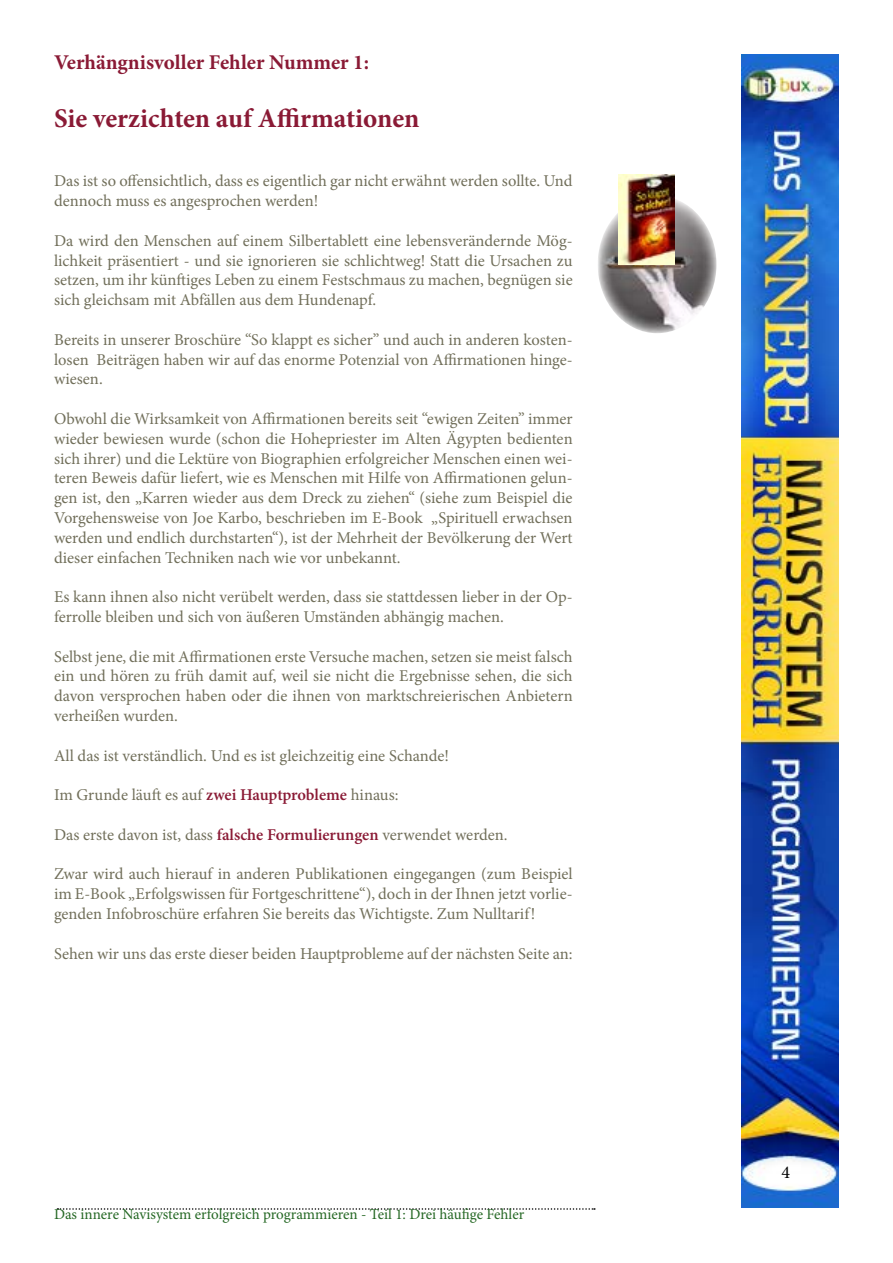
<style>
.page{position:relative;width:893px;height:1263px;background:#fff}
.page>*{position:absolute;margin:0;border:0;box-sizing:border-box;transform-origin:0 0}
.t1{font:700 27px "Minion Pro";letter-spacing:-.005em;color:#8a1a35}
.t2{font:700 21px "Minion Pro";color:#8a1a35}
.t3{font:18px "Minion Pro";color:#000}
.t4{font:16.5px/19.8px "Minion Pro";color:#716f5a;text-align:justify}
.t5{font:15px "Minion Pro";color:#256824}
.s1{font-weight:600;color:#8a1a35}
</style>
<div class="page">
<svg style="left:57px;top:1208px;width:538px;height:2px"></svg>
<img style="left:741px;top:54px;width:98px;height:1153px">
<img style="left:598px;top:196px;width:118px;height:137px">
<img style="left:619px;top:175px;width:55px;height:89px">
<p class="t2" style="left:54px;top:48px;width:317px">Verhängnisvoller Fehler Nummer 1:</p>
<h1 class="t1" style="left:54px;top:99px;width:367px">Sie verzichten auf Affirmationen</h1>
<p class="t4" style="left:54px;top:171px;width:520px">Das ist so offensichtlich, dass es eigentlich gar nicht erwähnt werden sollte. Und dennoch muss es angesprochen werden!</p>
<p class="t4" style="left:54px;top:231px;width:520px">Da wird den Menschen auf einem Silbertablett eine lebensverändernde Mög&shy;lichkeit präsentiert - und sie ignorieren sie schlichtweg! Statt die Ursachen zu setzen, um ihr künftiges Leben zu einem Festschmaus zu machen, begnügen sie sich gleichsam mit Abfällen aus dem Hundenapf.</p>
<p class="t4" style="left:54px;top:330px;width:520px">Bereits in unserer Broschüre “So klappt es sicher” und auch in anderen kosten&shy;losen Beiträgen haben wir auf das enorme Potenzial von Affirmationen hinge&shy;wiesen.</p>
<p class="t4" style="left:54px;top:409px;width:520px">Obwohl die Wirksamkeit von Affirmationen bereits seit “ewigen Zeiten” immer wieder bewiesen wurde (schon die Hohepriester im Alten Ägypten bedienten sich ihrer) und die Lektüre von Biographien erfolgreicher Menschen einen wei&shy;teren Beweis dafür liefert, wie es Menschen mit Hilfe von Affirmationen gelun&shy;gen ist, den „Karren wieder aus dem Dreck zu ziehen“ (siehe zum Beispiel die Vorgehensweise von Joe Karbo, beschrieben im E-Book „Spirituell erwachsen werden und endlich durchstarten“), ist der Mehrheit der Bevölkerung der Wert dieser einfachen Techniken nach wie vor unbekannt.</p>
<p class="t4" style="left:54px;top:587px;width:520px">Es kann ihnen also nicht verübelt werden, dass sie stattdessen lieber in der Op&shy;ferrolle bleiben und sich von äußeren Umständen abhängig machen.</p>
<p class="t4" style="left:54px;top:646px;width:520px">Selbst jene, die mit Affirmationen erste Versuche machen, setzen sie meist falsch ein und hören zu früh damit auf, weil sie nicht die Ergebnisse sehen, die sich davon versprochen haben oder die ihnen von marktschreierischen Anbietern verheißen wurden.</p>
<p class="t4" style="left:54px;top:745px;width:397px">All das ist verständlich. Und es ist gleichzeitig eine Schande!</p>
<p class="t4" style="left:54px;top:785px;width:346px">Im Grunde läuft es auf <span class="s1">zwei Hauptprobleme</span> hinaus:</p>
<p class="t4" style="left:54px;top:825px;width:455px">Das erste davon ist, dass <span class="s1">falsche Formulierungen</span> verwendet werden.</p>
<p class="t4" style="left:54px;top:864px;width:520px">Zwar wird auch hierauf in anderen Publikationen eingegangen (zum Beispiel im E-Book „Erfolgswissen für Fortgeschrittene“), doch in der Ihnen jetzt vorlie&shy;genden Infobroschüre erfahren Sie bereits das Wichtigste. Zum Nulltarif!</p>
<p class="t4" style="left:54px;top:943px;width:520px">Sehen wir uns das erste dieser beiden Hauptprobleme auf der nächsten Seite an:</p>
<p class="t5" style="left:54px;top:1204px;width:472px">Das innere Navisystem erfolgreich programmieren - Teil 1: Drei häufige Fehler</p>
<p class="t3" style="left:782px;top:1160px;width:10px">4</p>
</div>
